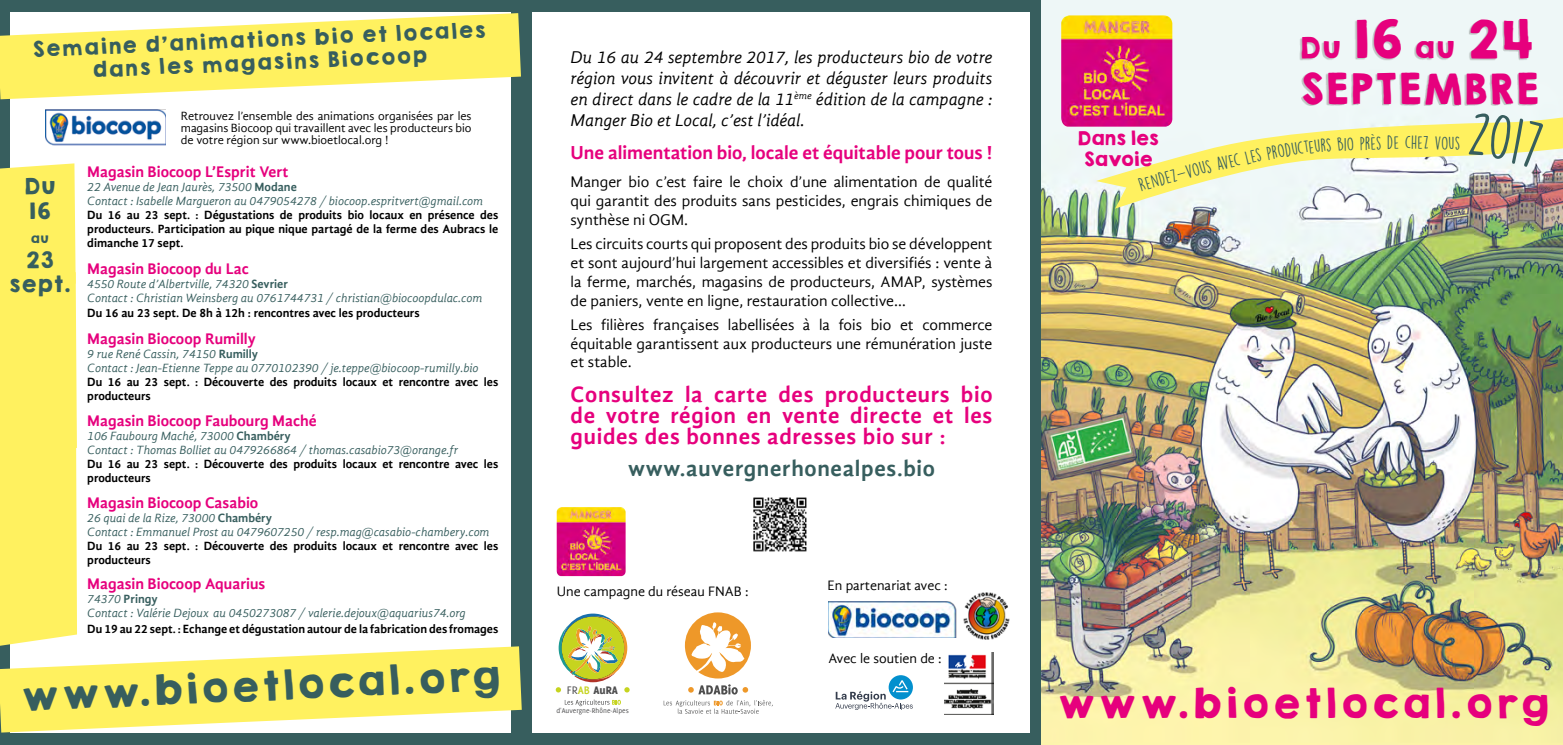
<style>
.page{position:relative;width:1563px;height:745px;background:#fff}
.page>*{position:absolute;margin:0;border:0;box-sizing:border-box;transform-origin:0 0}
.t1{font:56.18px "DK Lemon Yellow Sun";color:#375e5e}
.t2{font:37.98px "KGHAPPY Solid";letter-spacing:-.01em;color:#e6007d}
.t3{font:36.75px "KGHAPPY Solid";letter-spacing:.06em;color:#e6007d}
.t4{font:36.75px "KGHAPPY Solid";color:#375e5e}
.t5{font:26.6px "KGHAPPY Solid";color:#e6007d}
.t6{font:700 22.75px/21px "Gandhi Sans";letter-spacing:.03em;color:#e6007d;text-align:justify}
.t7{font:700 22.75px "Gandhi Sans";letter-spacing:.03em;color:#375e5e}
.t8{font:20.3px "KGHAPPY Solid";color:#375e5e}
.t9{font:19.25px "KGHAPPY Solid";color:#375e5e}
.t10{font:700 19.25px "Gandhi Sans";color:#e6007d}
.t11{font:italic 17.5px/21px "Gandhi Sans";letter-spacing:-.005em;color:#000;text-align:justify}
.t12{font:17.5px "KGHAPPY Solid";letter-spacing:-.05em;color:#e6007d}
.t13{font:16.45px "DK Lemon Yellow Sun";color:#375e5e}
.t14{font:15.75px/18.9px "Gandhi Sans";color:#000;text-align:justify}
.t15{font:700 15.75px "Gandhi Sans";color:#e6007d}
.t16{font:14px "Gandhi Sans";color:#000}
.t17{font:italic 12.25px "Gandhi Sans";color:#375e5e}
.t18{font:700 12.25px/14px "Gandhi Sans";color:#000}
.t19{font:12.25px/12.2px "Gandhi Sans";color:#000;text-align:justify}
.t20{font:700 12.25px "Gandhi Sans";color:#375e5e}
.t21{font:800 11.9px "Delicious";color:#4f4f50}
.t22{font:11.9px "KGHAPPY Solid";color:#375e5e}
.t23{font:7.52px "Delicious";color:#4f4f50}
.s1{font-weight:700;font-style:normal}
.s2{font-weight:400;font-style:italic}
.s3{font-weight:400}
.s4{font-weight:700;color:#c6d41f}
.s5{font-size:47.07px}
</style>
<div class="page">
<div style="left:0;top:0;width:1047px;height:744px;background:#375e5e"></div>
<div style="left:11px;top:12px;width:500px;height:719px;background:#fff"></div>
<div style="left:532px;top:12px;width:497px;height:719px;background:#fff"></div>
<img style="left:1042px;top:0;width:521px;height:744px">
<img style="left:1061px;top:15px;width:111px;height:111px">
<div style="left:1299px;top:20px;width:236px;height:87px;background:#15150e;opacity:.22"></div>
<svg style="left:1096px;top:89px;width:467px;height:119px;fill:#eff7f6"></svg>
<svg style="left:685px;top:612px;width:66px;height:66px"></svg>
<svg style="left:663px;top:684px;width:110px;height:29px"></svg>
<img style="left:828px;top:601px;width:129px;height:36px">
<svg style="left:565px;top:699px;width:56px;height:6px"></svg>
<img style="left:556px;top:613px;width:73px;height:79px">
<img style="left:945px;top:652px;width:48px;height:61px">
<svg style="left:835px;top:675px;width:78px;height:34px"></svg>
<img style="left:963px;top:592px;width:47px;height:47px">
<img style="left:753px;top:497px;width:54px;height:55px">
<img style="left:46px;top:109px;width:120px;height:37px">
<svg style="left:0;top:13px;width:521px;height:86px"></svg>
<img style="left:557px;top:507px;width:68px;height:68px">
<svg style="left:0;top:163px;width:522px;height:569px"></svg>
<svg style="left:1191px;top:159px;width:21px;height:17px"></svg>
<svg style="left:1244px;top:138px;width:87px;height:26px;background:#fdf16b"></svg>
<svg style="left:1337px;top:137px;width:17px;height:14px"></svg>
<svg style="left:1360px;top:133px;width:21px;height:17px"></svg>
<p class="t9" style="left:31px;top:32px;width:456px;rotate:-2deg">Semaine d’animations bio et locales</p>
<p class="t9" style="left:91px;top:53px;width:337px;rotate:-2deg">dans les magasins Biocoop</p>
<p class="t8" style="left:23px;top:170px;width:34px">Du</p>
<p class="t8" style="left:28px;top:195px;width:24px">16</p>
<p class="t22" style="left:30px;top:229px;width:20px">au</p>
<p class="t8" style="left:25px;top:244px;width:30px">23</p>
<p class="t8" style="left:8px;top:268px;width:64px">sept.</p>
<p class="t19" style="left:181px;top:109px;width:292px">Retrouvez l’ensemble des animations organisées par les magasins Biocoop qui travaillent avec les producteurs bio de votre région sur www.bioetlocal.org !</p>
<p class="t15" style="left:87px;top:163px;width:203px">Magasin Biocoop L’Esprit Vert</p>
<p class="t17" style="left:87px;top:180px;width:211px">22 Avenue de Jean Jaurès, 73500 <span class="s1">Modane</span></p>
<p class="t17" style="left:87px;top:194px;width:397px">Contact : Isabelle Margueron au 0479054278 / biocoop.espritvert@gmail.com</p>
<p class="t18" style="left:87px;top:208px;width:413px;text-align:justify">Du 16 au 23 sept. : Dégustations de produits bio locaux en présence des producteurs. Participation au pique nique partagé de la ferme des Aubracs le dimanche 17 sept.</p>
<p class="t15" style="left:87px;top:259px;width:163px">Magasin Biocoop du Lac</p>
<p class="t17" style="left:87px;top:276px;width:202px">4550 Route d’Albertville, 74320 <span class="s1">Sevrier</span></p>
<p class="t17" style="left:87px;top:290px;width:396px">Contact : Christian Weinsberg au 0761744731 / christian@biocoopdulac.com</p>
<p class="t18" style="left:87px;top:306px;width:334px">Du 16 au 23 sept. De 8h à 12h : rencontres avec les producteurs</p>
<p class="t15" style="left:87px;top:329px;width:170px">Magasin Biocoop Rumilly</p>
<p class="t17" style="left:87px;top:346px;width:172px">9 rue René Cassin, 74150 <span class="s1">Rumilly</span></p>
<p class="t17" style="left:87px;top:360px;width:393px">Contact : Jean-Etienne Teppe au 0770102390 / je.teppe@biocoop-rumilly.bio</p>
<p class="t18" style="left:87px;top:374px;width:413px">Du 16 au 23 sept. : Découverte des produits locaux et rencontre avec les producteurs</p>
<p class="t15" style="left:87px;top:411px;width:231px">Magasin Biocoop Faubourg Maché</p>
<p class="t17" style="left:87px;top:428px;width:205px">106 Faubourg Maché, 73000 <span class="s1">Chambéry</span></p>
<p class="t17" style="left:87px;top:442px;width:372px">Contact : Thomas Bolliet au 0479266864 / thomas.casabio73@orange.fr</p>
<p class="t18" style="left:87px;top:456px;width:413px">Du 16 au 23 sept. : Découverte des produits locaux et rencontre avec les producteurs</p>
<p class="t15" style="left:87px;top:493px;width:173px">Magasin Biocoop Casabio</p>
<p class="t17" style="left:87px;top:511px;width:186px">26 quai de la Rize, 73000 <span class="s1">Chambéry</span></p>
<p class="t17" style="left:87px;top:525px;width:404px">Contact : Emmanuel Prost au 0479607250 / resp.mag@casabio-chambery.com</p>
<p class="t18" style="left:87px;top:539px;width:413px">Du 16 au 23 sept. : Découverte des produits locaux et rencontre avec les producteurs</p>
<p class="t15" style="left:87px;top:574px;width:180px">Magasin Biocoop Aquarius</p>
<p class="t20" style="left:87px;top:591px;width:72px"><span class="s2">74370</span> Pringy</p>
<p class="t17" style="left:87px;top:605px;width:380px">Contact : Valérie Dejoux au 0450273087 / valerie.dejoux@aquarius74.org</p>
<p class="t18" style="left:87px;top:621px;width:413px">Du 19 au 22 sept. : Echange et dégustation autour de la fabrication des fromages</p>
<p class="t4" style="left:19px;top:665px;width:482px;rotate:-2deg">www.bioetlocal.org</p>
<p class="t11" style="left:570px;top:47px;width:423px">Du 16 au 24 septembre 2017, les producteurs bio de votre région vous invitent à découvrir et déguster leurs produits en direct dans le cadre de la 11<sup>ème</sup> édition de la campagne :<br>Manger Bio et Local, c’est l’idéal.</p>
<p class="t10" style="left:570px;top:141px;width:423px">Une alimentation bio, locale et équitable pour tous !</p>
<p class="t14" style="left:570px;top:172px;width:423px">Manger bio c’est faire le choix d’une alimentation de qualité qui garantit des produits sans pesticides, engrais chimiques de synthèse ni OGM.</p>
<p class="t14" style="left:570px;top:234px;width:423px">Les circuits courts qui proposent des produits bio se développent et sont aujourd’hui largement accessibles et diversifiés : vente à la ferme, marchés, magasins de producteurs, AMAP, systèmes de paniers, vente en ligne, restauration collective…</p>
<p class="t14" style="left:570px;top:315px;width:423px">Les filières françaises labellisées à la fois bio et commerce équitable garantissent aux producteurs une rémunération juste et stable.</p>
<p class="t6" style="left:570px;top:384px;width:423px">Consultez la carte des producteurs bio de votre région en vente directe et les guides des bonnes adresses bio sur :</p>
<p class="t7" style="left:628px;top:454px;width:308px">www.auvergnerhonealpes.bio</p>
<p class="t16" style="left:557px;top:582px;width:193px">Une campagne du réseau FNAB :</p>
<p class="t21" style="left:567px;top:683px;width:53px"><span class="s3">FR</span><span class="s4">AB</span> AuRA</p>
<p class="t23" style="left:556px;top:706px;width:74px">d'Auvergne-Rhône-Alpes</p>
<p class="t16" style="left:827px;top:576px;width:122px">En partenariat avec :</p>
<p class="t16" style="left:828px;top:650px;width:115px">Avec le soutien de :</p>
<p class="t12" style="left:1077px;top:124px;width:83px">Dans les</p>
<p class="t13" style="left:1136px;top:176px;width:28px;rotate:-16deg">Rend</p>
<p class="t13" style="left:1162px;top:168px;width:30px;rotate:-15deg">ez-v</p>
<p class="t12" style="left:1083px;top:145px;width:71px">Savoie</p>
<p class="t13" style="left:1214px;top:155px;width:25px;rotate:-13deg">avec</p>
<p class="t5" style="left:1299px;top:27px;width:236px">Du <span class="s5">16</span> au <span class="s5">24</span></p>
<p class="t2" style="left:1299px;top:59px;width:242px">SEPTEMBRE</p>
<p class="t13" style="left:1387px;top:132px;width:31px">de ch</p>
<p class="t13" style="left:1417px;top:132px;width:39px;rotate:1deg">ez vou</p>
<p class="t13" style="left:1454px;top:133px;width:7px">s</p>
<p class="t1" style="left:1475px;top:98px;width:75px;rotate:10deg">2017</p>
<p class="t3" style="left:1055px;top:675px;width:495px">www.bioetlocal.org</p>
</div>
